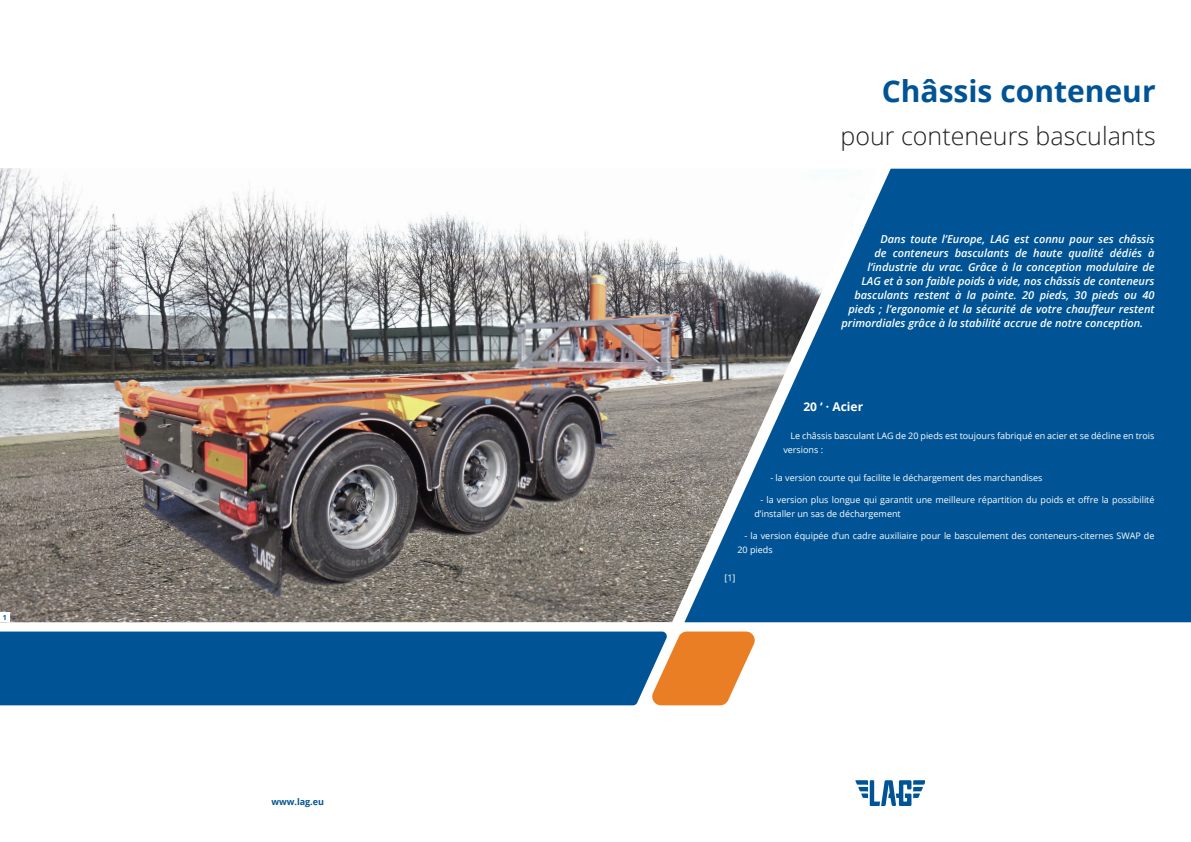
<style>
.page{position:relative;width:1191px;height:842px;background:#fff}
.page>*{position:absolute;margin:0;border:0;box-sizing:border-box;transform-origin:0 0}
.t1{font:700 30px "Open Sans";color:#005495}
.t2{font:300 25px "Open Sans";color:#231f20}
.t3{font:700 12px "Open Sans";color:#fff}
.t4{font:italic 600 11px "Open Sans";color:#fff}
.t5{font:9px/14px "Open Sans";color:#fff}
.t6{font:700 9px "Open Sans";color:#005495}
.t7{font:700 7px "Open Sans";color:#005495}
</style>
<div class="page">
<div style="left:877px;top:169px;width:314px;height:453px;background:#005495"></div>
<svg style="left:855px;top:780px;width:70px;height:26px"></svg>
<svg style="left:668px;top:631px;width:87px;height:74px"></svg>
<div style="left:0;top:631px;width:668px;height:74px;background:#005495"></div>
<img style="left:0;top:168px;width:877px;height:454px">
<div style="left:0;top:613px;width:10px;height:9px;background:#fff"></div>
<p class="t7" style="left:3px;top:612px;width:5px">1</p>
<p class="t6" style="left:271px;top:795px;width:54px">www.lag.eu</p>
<p class="t1" style="left:881px;top:70px;width:275px">Châssis conteneur</p>
<p class="t2" style="left:840px;top:119px;width:317px">pour conteneurs basculants</p>
<p class="t4" style="left:880px;top:231px;width:276px">Dans toute l’Europe, LAG est connu pour ses châssis</p>
<p class="t4" style="left:874px;top:245px;width:282px">de conteneurs basculants de haute qualité dédiés à</p>
<p class="t4" style="left:867px;top:259px;width:289px">l’industrie du vrac. Grâce à la conception modulaire de</p>
<p class="t4" style="left:861px;top:273px;width:295px">LAG et à son faible poids à vide, nos châssis de conteneurs</p>
<p class="t4" style="left:854px;top:287px;width:301px">basculants restent à la pointe. 20 pieds, 30 pieds ou 40</p>
<p class="t4" style="left:848px;top:301px;width:307px">pieds ; l’ergonomie et la sécurité de votre chauffeur restent</p>
<p class="t4" style="left:841px;top:315px;width:303px">primordiales grâce à la stabilité accrue de notre conception.</p>
<p class="t3" style="left:803px;top:398px;width:61px">20 ‘ · Acier</p>
<p class="t5" style="left:783px;top:429px;width:373px;text-indent:7px">Le châssis basculant LAG de 20 pieds est toujours fabriqué en acier et se décline en trois versions :</p>
<p class="t5" style="left:770px;top:471px;width:274px">- la version courte qui facilite le déchargement des marchandises</p>
<p class="t5" style="left:754px;top:493px;width:402px;text-indent:6px">- la version plus longue qui garantit une meilleure répartition du poids et offre la possibilité d’installer un sas de déchargement</p>
<p class="t5" style="left:737px;top:529px;width:418px;text-indent:7px">- la version équipée d’un cadre auxiliaire pour le basculement des conteneurs-citernes SWAP de<br>20 pieds</p>
<p class="t5" style="left:724px;top:571px;width:13px">[1]</p>
</div>
